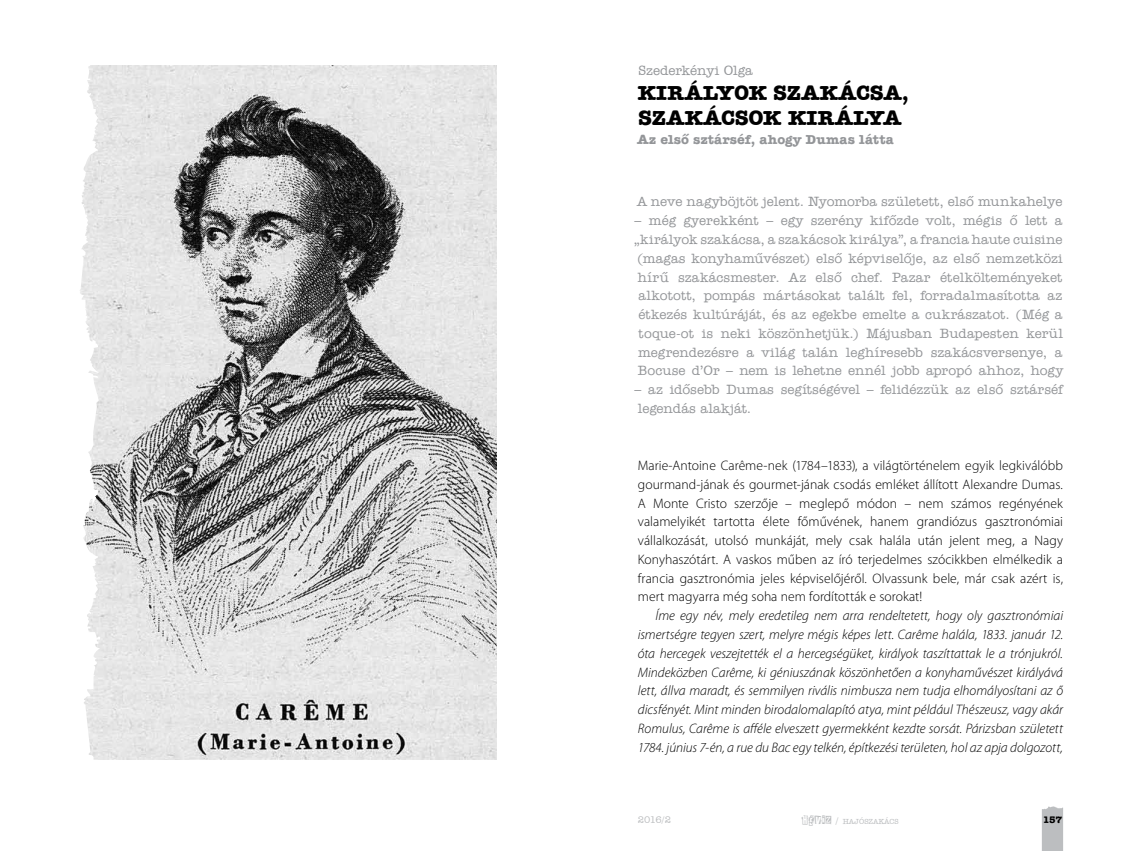
<style>
.page{position:relative;width:1134px;height:851px;background:#fff}
.page>*{position:absolute;margin:0;border:0;box-sizing:border-box;transform-origin:0 0}
.t1{font:21.25px/25px "American Typewriter HU Bold";letter-spacing:.01em;color:#000}
.t2{font:13.75px/18.8px "American Typewriter HU Medium";letter-spacing:.005em;color:#939598;text-align:center}
.t3{font:italic 300 13.75px/18.8px "Myriad Pro";color:#000;text-align:justify}
.t4{font:300 13.75px/18.8px "Myriad Pro";letter-spacing:.005em;color:#000;text-align:justify}
.t5{font:13.5px "American Typewriter HU Bold";letter-spacing:.005em;color:#939598}
.t6{font:10px "American Typewriter HU Medium";color:#bcbec0}
.t7{font:10px "Postinkantaja Job";color:#bcbec0}
.t8{font:10px "American Typewriter HU Bold";color:#000}
.t9{font:7.5px "American Typewriter HU Medium";color:#bcbec0}
.s1{font-size:10px}
</style>
<div class="page">
<svg style="left:1042px;top:806px;width:21px;height:44px"></svg>
<img style="left:100px;top:66px;width:396px;height:693px">
<svg style="left:80px;top:65px;width:20px;height:695px"></svg>
<p class="t2" style="left:638px;top:61px;width:116px">Szederkényi Olga</p>
<h1 class="t1" style="left:638px;top:80px;width:273px">KIRÁLYOK SZAKÁCSA,<br>SZAKÁCSOK KIRÁLYA</h1>
<p class="t5" style="left:637px;top:131px;width:258px">AZ ELSŐ SZTÁRSÉF, AHOGY DUMAS LÁTTA</p>
<p class="t2" style="left:637px;top:192px;width:427px">A neve nagyböjtöt jelent. Nyomorba született, első munkahelye</p>
<p class="t2" style="left:633px;top:211px;width:431px">– még gyerekként – egy szerény kifőzde volt, mégis ő lett a „királyok szakácsa, a szakácsok királya”, a francia haute cuisine (magas konyhaművészet) első képviselője, az első nemzetközi hírű szakácsmester. Az első chef. Pazar ételkölteményeket alkotott, pompás mártásokat talált fel, forradalmasította az étkezés kultúráját, és az egekbe emelte a cukrászatot. (Még a toque-ot is neki köszönhetjük.) Májusban Budapesten kerül megrendezésre a világ talán leghíresebb szakácsversenye, a Bocuse d’Or – nem is lehetne ennél jobb apropó ahhoz, hogy</p>
<p class="t2" style="left:635px;top:380px;width:430px;text-align:left">– az idősebb Dumas segítségével – felidézzük az első sztárséf legendás alakját.</p>
<p class="t4" style="left:638px;top:456px;width:427px">Marie-Antoine Carême-nek (1784–1833), a világtörténelem egyik legkiválóbb gourmand-jának és gourmet-jának csodás emléket állított Alexandre Dumas.<br>A Monte Cristo szerzője – meglepő módon – nem számos regényének valamelyikét tartotta élete főművének, hanem grandiózus gasztronómiai vállalkozását, utolsó munkáját, mely csak halála után jelent meg, a Nagy Konyhaszótárt. A vaskos műben az író terjedelmes szócikkben elmélkedik a francia gasztronómia jeles képviselőjéről. Olvassunk bele, már csak azért is, mert magyarra még soha nem fordították e sorokat!</p>
<p class="t3" style="left:638px;top:606px;width:427px;text-indent:18px">Íme egy név, mely eredetileg nem arra rendeltetett, hogy oly gasztronómiai ismertségre tegyen szert, melyre mégis képes lett. Carême halála, 1833. január 12. óta hercegek veszejtették el a hercegségüket, királyok taszíttattak le a trónjukról.<br>Mindeközben Carême, ki géniuszának köszönhetően a konyhaművészet királyává lett, állva maradt, és semmilyen rivális nimbusza nem tudja elhomályosítani az ő dicsfényét. Mint minden birodalomalapító atya, mint például Thészeusz, vagy akár Romulus, Carême is afféle elveszett gyermekként kezdte sorsát. Párizsban született 1784. június 7-én, a rue du Bac egy telkén, építkezési területen, hol az apja dolgozott,</p>
<p class="t6" style="left:638px;top:813px;width:35px">2016/2</p>
<p class="t7" style="left:802px;top:813px;width:24px">h Évíz</p>
<p class="t9" style="left:836px;top:816px;width:35px"><span class="s1">/</span> Hajószakács</p>
<p class="t8" style="left:1043px;top:813px;width:21px">157</p>
</div>
